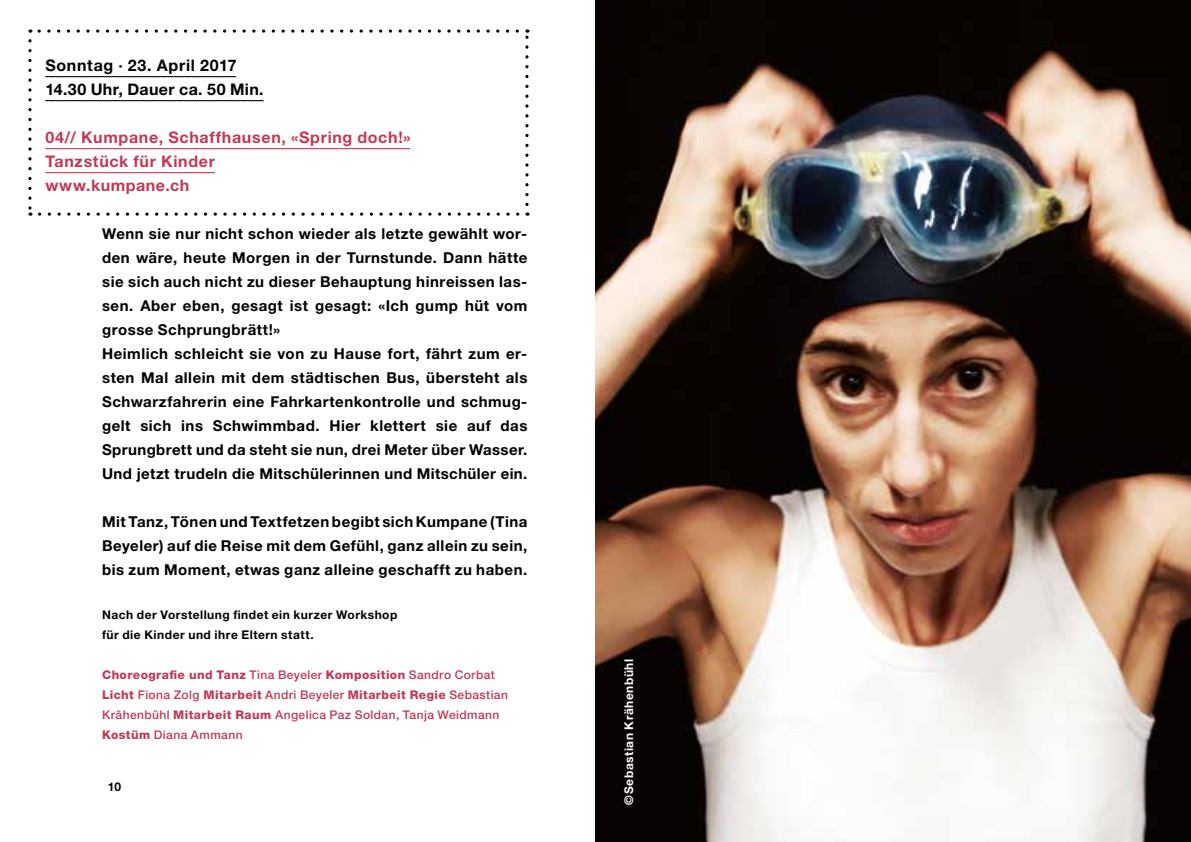
<style>
.page{position:relative;width:1191px;height:842px;background:#fff}
.page>*{position:absolute;margin:0;border:0;box-sizing:border-box;transform-origin:0 0}
.t1{font:700 16px/24px "Helvetica Neue";letter-spacing:.045em;color:#c13955}
.t2{font:700 16px/24px "Helvetica Neue";letter-spacing:.035em;color:#000}
.t3{font:700 16px "Helvetica Neue LT Std";letter-spacing:.035em;color:#c13955}
.t4{font:700 15px/24px "Helvetica Neue LT Std";letter-spacing:.035em;color:#000}
.t5{font:500 12px/20px "Helvetica Neue LT Std";letter-spacing:.035em;color:#c13955}
.t6{font:700 12px/20px "Helvetica Neue LT Std";letter-spacing:.04em;color:#000}
.t7{font:700 12px "Helvetica Neue";letter-spacing:.045em;color:#fff}
.t8{font:700 12px "Helvetica Neue";color:#000}
.s1{font-family:"Helvetica Neue LT Std"}
.s2{font-weight:800}
</style>
<div class="page">
<img style="left:595px;top:0;width:596px;height:842px">
<svg style="left:45px;top:76px;width:191px;height:1px"></svg>
<svg style="left:45px;top:100px;width:219px;height:1px"></svg>
<svg style="left:45px;top:148px;width:365px;height:1px"></svg>
<svg style="left:45px;top:172px;width:170px;height:1px"></svg>
<svg style="left:28px;top:41px;width:4px;height:175px"></svg>
<svg style="left:40px;top:213px;width:488px;height:3px"></svg>
<svg style="left:525px;top:29px;width:3px;height:175px"></svg>
<svg style="left:30px;top:29px;width:487px;height:4px"></svg>
<p class="t2" style="left:45px;top:53px;width:220px">Sonntag <span class="s1">·</span> 23. April 2017<br>14.30 Uhr, Dauer ca. 50 Min.</p>
<p class="t1" style="left:45px;top:125px;width:367px">04// Kumpane, Schaffhausen, «Spring doch!»<br>Tanzstück für Kinder</p>
<p class="t3" style="left:45px;top:175px;width:145px">www.kumpane.ch</p>
<p class="t4" style="left:102px;top:221px;width:427px">Wenn sie nur nicht schon wieder als letzte gewählt wor&shy;den wäre, heute Morgen in der Turnstunde. Dann hätte sie sich auch nicht zu dieser Behauptung hinreissen las&shy;sen. Aber eben, gesagt ist gesagt: «Ich gump hüt vom grosse Schprungbrätt!»<br>Heimlich schleicht sie von zu Hause fort, fährt zum er&shy;sten Mal allein mit dem städtischen Bus, übersteht als Schwarzfahrerin eine Fahrkartenkontrolle und schmug&shy;gelt sich ins Schwimmbad. Hier klettert sie auf das Sprungbrett und da steht sie nun, drei Meter über Wasser.<br>Und jetzt trudeln die Mitschülerinnen und Mitschüler ein.</p>
<p class="t4" style="left:102px;top:509px;width:427px;text-align:justify">Mit Tanz, Tönen und Textfetzen begibt sich Kumpane (Tina Beyeler) auf die Reise mit dem Gefühl, ganz allein zu sein, bis zum Moment, etwas ganz alleine geschafft zu haben.</p>
<p class="t6" style="left:102px;top:604px;width:297px">Nach der Vorstellung findet ein kurzer Workshop für die Kinder und ihre Eltern statt.</p>
<p class="t5" style="left:102px;top:664px;width:407px"><span class="s2">Choreografie und Tanz</span> Tina Beyeler <span class="s2">Komposition</span> Sandro Corbat <span class="s2">Licht</span> Fiona Zolg <span class="s2">Mitarbeit</span> Andri Beyeler <span class="s2">Mitarbeit Regie</span> Sebastian Krähenbühl <span class="s2">Mitarbeit Raum</span> Angelica Paz Soldan, Tanja Weidmann <span class="s2">Kostüm</span> Diana Ammann</p>
<p class="t7" style="left:621px;top:805px;width:148px;rotate:-90deg">©Sebastian Krähenbühl</p>
<p class="t8" style="left:108px;top:779px;width:15px">10</p>
</div>
